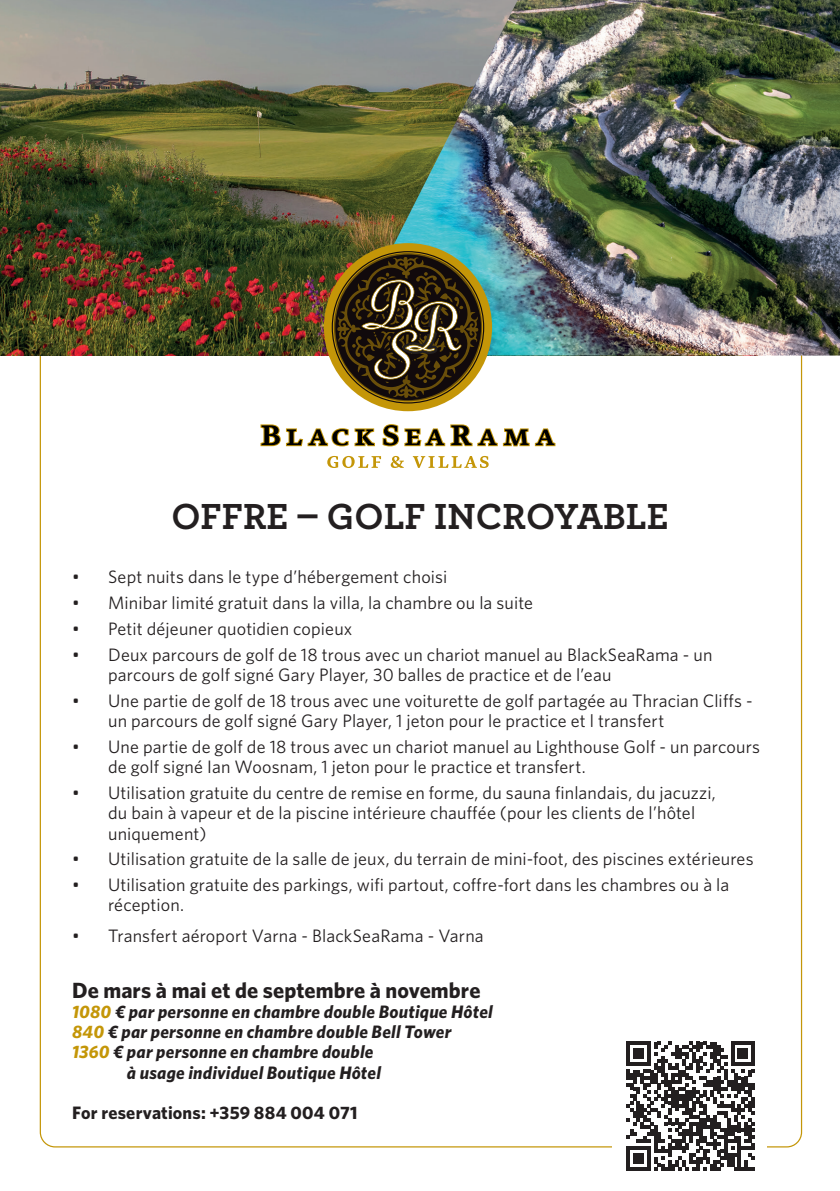
<style>
.page{position:relative;width:840px;height:1191px;background:#fff}
.page>*{position:absolute;margin:0;border:0;box-sizing:border-box;transform-origin:0 0}
.t1{font:700 38px "Archer";color:#231f20}
.t2{font:700 22px "Whitney";letter-spacing:.005em;color:#231f20}
.t3{font:18px/20.2px "Whitney";letter-spacing:.01em;color:#231f20}
.t4{font:italic 700 18px/20.2px "Whitney";letter-spacing:.01em;color:#231f20}
.t5{font:700 18px "Whitney";letter-spacing:.015em;color:#231f20}
.s1{color:#c49608}
</style>
<div class="page">
<img style="left:0;top:0;width:355px;height:355px">
<img style="left:355px;top:0;width:484px;height:355px">
<svg style="left:260px;top:424px;width:295px;height:22px"></svg>
<svg style="left:327px;top:456px;width:161px;height:12px"></svg>
<svg style="left:324px;top:243px;width:168px;height:168px;background:#675d39"></svg>
<svg style="left:626px;top:1041px;width:128px;height:129px"></svg>
<p class="t1" style="left:171px;top:487px;width:498px">OFFRE – GOLF INCROYABLE</p>
<p class="t3" style="left:72px;top:566px;width:376px">• Sept nuits dans le type d’hébergement choisi</p>
<p class="t3" style="left:72px;top:592px;width:462px">• Minibar limité gratuit dans la villa, la chambre ou la suite</p>
<p class="t3" style="left:72px;top:618px;width:281px">• Petit déjeuner quotidien copieux</p>
<p class="t3" style="left:108px;top:644px;width:605px;text-indent:-36px">• Deux parcours de golf de 18 trous avec un chariot manuel au BlackSeaRama - un parcours de golf signé Gary Player, 30 balles de practice et de l’eau</p>
<p class="t3" style="left:108px;top:690px;width:645px;text-indent:-36px">• Une partie de golf de 18 trous avec une voiturette de golf partagée au Thracian Cliffs - un parcours de golf signé Gary Player, 1 jeton pour le practice et l transfert</p>
<p class="t3" style="left:108px;top:736px;width:653px;text-indent:-36px">• Une partie de golf de 18 trous avec un chariot manuel au Lighthouse Golf - un parcours de golf signé Ian Woosnam, 1 jeton pour le practice et transfert.</p>
<p class="t3" style="left:108px;top:782px;width:608px;text-indent:-36px">• Utilisation gratuite du centre de remise en forme, du sauna finlandais, du jacuzzi, du bain à vapeur et de la piscine intérieure chauffée (pour les clients de l’hôtel uniquement)</p>
<p class="t3" style="left:72px;top:848px;width:682px">• Utilisation gratuite de la salle de jeux, du terrain de mini-foot, des piscines extérieures</p>
<p class="t3" style="left:108px;top:874px;width:622px;text-indent:-36px">• Utilisation gratuite des parkings, wifi partout, coffre-fort dans les chambres ou à la réception.</p>
<p class="t3" style="left:72px;top:925px;width:413px">• Transfert aéroport Varna - BlackSeaRama - Varna</p>
<p class="t2" style="left:72px;top:975px;width:410px">De mars à mai et de septembre à novembre</p>
<p class="t4" style="left:72px;top:1001px;width:422px"><span class="s1">1080</span> € par personne en chambre double Boutique Hôtel</p>
<p class="t4" style="left:72px;top:1021px;width:380px"><span class="s1">840</span> € par personne en chambre double Bell Tower</p>
<p class="t4" style="left:127px;top:1041px;width:255px;text-indent:-55px"><span class="s1">1360</span> € par personne en chambre double à usage individuel Boutique Hôtel</p>
<p class="t5" style="left:72px;top:1100px;width:287px">For reservations: +359 884 004 071</p>
</div>
